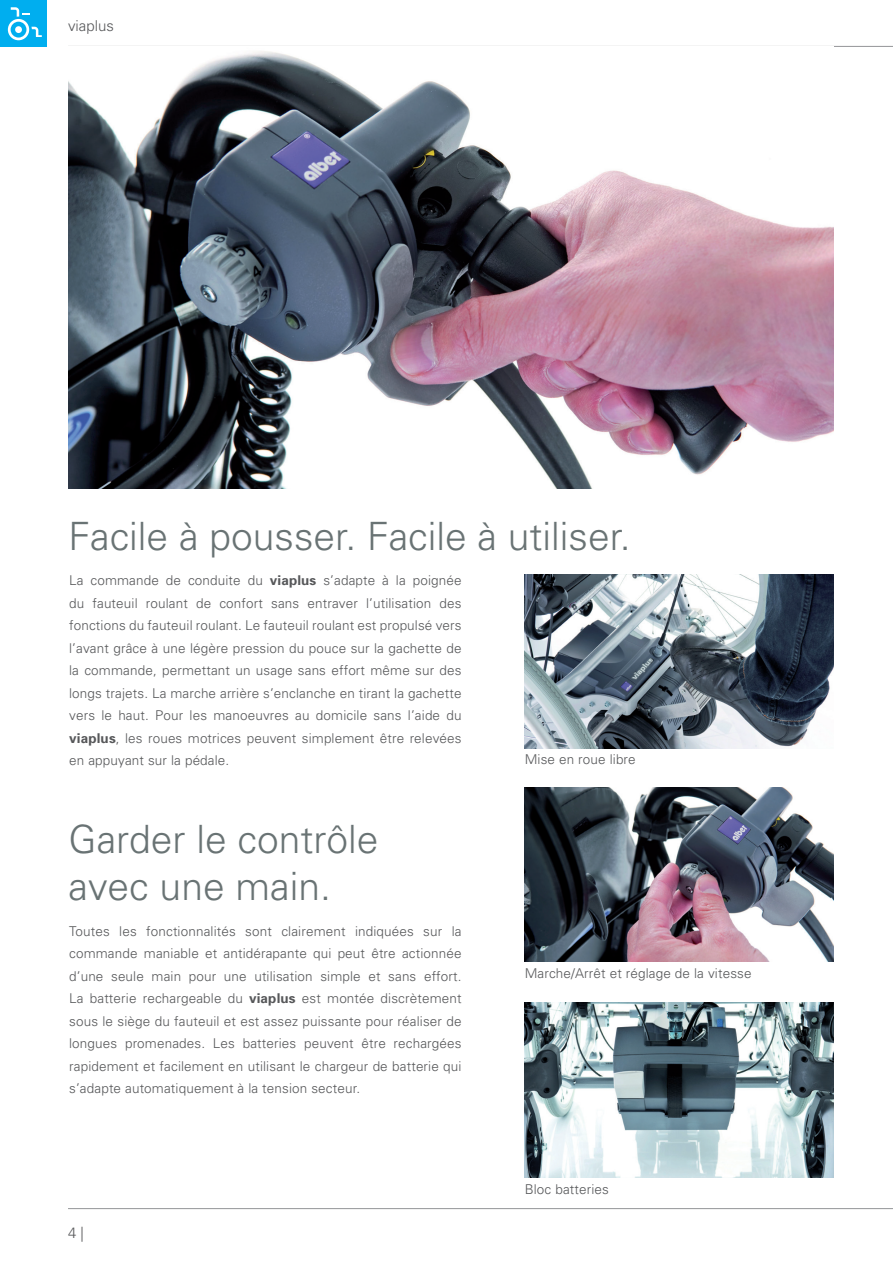
<style>
.page{position:relative;width:893px;height:1263px;background:#fff}
.page>*{position:absolute;margin:0;border:0;box-sizing:border-box;transform-origin:0 0}
.t1{font:300 39px/46.8px "Univers";color:#697374}
.t2{font:300 15px "Univers LT Std";color:#57585a}
.t3{font:300 13.5px/22.5px "Univers";letter-spacing:.01em;color:#57585a;text-align:justify}
.s1{font-weight:700}
</style>
<div class="page">
<div style="left:0;top:0;width:47px;height:47px;background:#00aeef"></div>
<svg style="left:8px;top:7px;width:34px;height:33px"></svg>
<hr style="left:68px;top:46px;width:825px;height:1px;background:#939598">
<hr style="left:68px;top:1208px;width:825px;height:1px;background:#939598">
<img style="left:525px;top:787px;width:309px;height:175px">
<img style="left:69px;top:51px;width:764px;height:437px">
<img style="left:525px;top:1003px;width:308px;height:174px">
<img style="left:525px;top:574px;width:309px;height:174px">
<p class="t2" style="left:68px;top:17px;width:47px">viaplus</p>
<h1 class="t1" style="left:69px;top:512px;width:564px">Facile à pousser. Facile à utiliser.</h1>
<p class="t3" style="left:69px;top:569px;width:394px">La commande de conduite du <span class="s1">viaplus</span> s’adapte à la poignée du fauteuil roulant de confort sans entraver l’utilisation des fonctions du fauteuil roulant. Le fauteuil roulant est propulsé vers l’avant grâce à une légère pression du pouce sur la gachette de la commande, permettant un usage sans effort même sur des longs trajets. La marche arrière s’enclanche en tirant la gachette vers le haut. Pour les manoeuvres au domicile sans l’aide du <span class="s1">viaplus</span>, les roues motrices peuvent simplement être relevées en appuyant sur la pédale.</p>
<p class="t3" style="left:525px;top:747px;width:113px">Mise en roue libre</p>
<h1 class="t1" style="left:69px;top:815px;width:311px">Garder le contrôle avec une main.</h1>
<p class="t3" style="left:69px;top:919px;width:394px">Toutes les fonctionnalités sont clairement indiquées sur la commande maniable et antidérapante qui peut être actionnée d’une seule main pour une utilisation simple et sans effort.<br>La batterie rechargeable du <span class="s1">viaplus</span> est montée discrètement sous le siège du fauteuil et est assez puissante pour réaliser de longues promenades. Les batteries peuvent être rechargées rapidement et facilement en utilisant le chargeur de batterie qui s’adapte automatiquement à la tension secteur.</p>
<p class="t2" style="left:68px;top:1224px;width:17px">4 |</p>
<p class="t3" style="left:525px;top:961px;width:228px">Marche/Arrêt et réglage de la vitesse</p>
<p class="t3" style="left:525px;top:1177px;width:86px">Bloc batteries</p>
</div>
